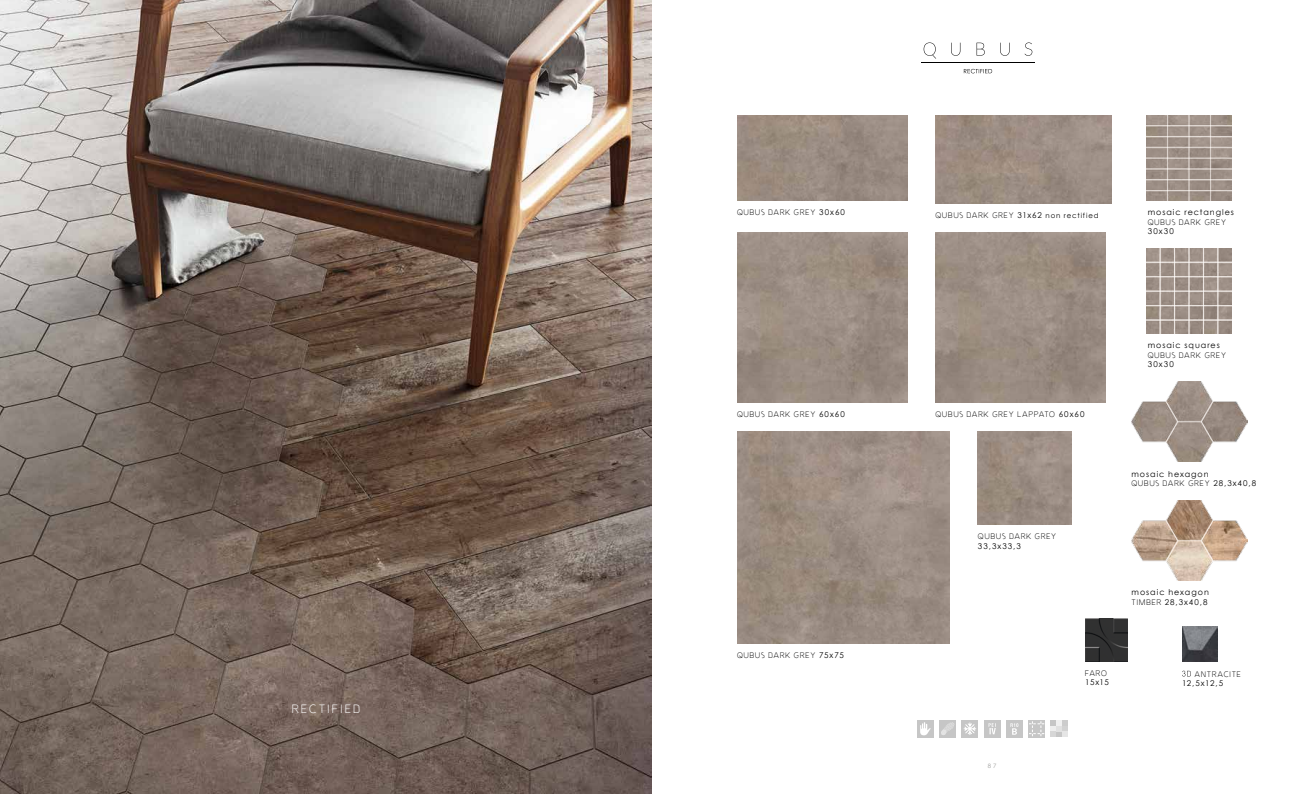
<style>
.page{position:relative;width:1304px;height:794px;background:#fff}
.page>*{position:absolute;margin:0;border:0;box-sizing:border-box;transform-origin:0 0}
.t1{font:12px "MNMLFNT";letter-spacing:.195em;color:#fff}
.t2{font:8px "MNMLFNT";letter-spacing:.13em;color:#000}
.t3{font:8px/9.6px "Century Gothic";letter-spacing:.12em;color:#000}
.t4{font:6px "Century Gothic";color:#9d9d9c}
.s1{font-family:"Century Gothic"}
.s2{font-family:"Century Gothic";font-size:7px}
.s3{font-family:"MNMLFNT"}
</style>
<div class="page">
<div style="left:917px;top:720px;width:17px;height:17px;background:#c6c6c6"></div>
<svg style="left:920px;top:722px;width:11px;height:13px"></svg>
<div style="left:939px;top:720px;width:17px;height:17px;background:#c6c6c6"></div>
<svg style="left:941px;top:722px;width:13px;height:13px"></svg>
<div style="left:961px;top:720px;width:17px;height:17px;background:#c6c6c6"></div>
<svg style="left:963px;top:722px;width:13px;height:13px"></svg>
<div style="left:984px;top:720px;width:17px;height:17px;background:#c6c6c6"></div>
<svg style="left:989px;top:723px;width:7px;height:11px"></svg>
<div style="left:1006px;top:720px;width:17px;height:17px;background:#c6c6c6"></div>
<svg style="left:1010px;top:723px;width:8px;height:11px"></svg>
<div style="left:1028px;top:720px;width:17px;height:17px;background:#c6c6c6"></div>
<svg style="left:1029px;top:721px;width:15px;height:15px"></svg>
<svg style="left:1050px;top:720px;width:17px;height:17px"></svg>
<img style="left:0;top:0;width:652px;height:794px">
<img style="left:737px;top:431px;width:213px;height:212px">
<img style="left:737px;top:116px;width:170px;height:85px">
<img style="left:935px;top:116px;width:176px;height:87px">
<img style="left:978px;top:431px;width:93px;height:93px">
<img style="left:1147px;top:248px;width:85px;height:86px">
<img style="left:1147px;top:116px;width:85px;height:85px">
<img style="left:1131px;top:381px;width:116px;height:81px">
<hr style="left:921px;top:63px;width:114px;height:1px;background:#000">
<svg style="left:924px;top:43px;width:108px;height:16px"></svg>
<svg style="left:964px;top:69px;width:28px;height:4px"></svg>
<img style="left:1132px;top:500px;width:115px;height:80px">
<svg style="left:1182px;top:670px;width:9px;height:6px"></svg>
<img style="left:1182px;top:626px;width:35px;height:36px">
<img style="left:1085px;top:619px;width:43px;height:42px">
<h1 class="t1" style="left:292px;top:702px;width:69px">RECTIFIED</h1>
<p class="t2" style="left:737px;top:208px;width:109px">QUBUS DARK GREY <span class="s1">30x60</span></p>
<p class="t2" style="left:935px;top:211px;width:165px">QUBUS DARK GREY <span class="s1">31x62</span> <span class="s2">non rectified</span></p>
<p class="t3" style="left:1148px;top:207px;width:88px">mosaic rectangles</p>
<p class="t2" style="left:1148px;top:217px;width:80px">QUBUS DARK GREY</p>
<p class="t3" style="left:1148px;top:226px;width:28px">30x30</p>
<p class="t2" style="left:737px;top:409px;width:109px">QUBUS DARK GREY <span class="s1">60x60</span></p>
<p class="t2" style="left:935px;top:409px;width:150px">QUBUS DARK GREY LAPPATO <span class="s1">60x60</span></p>
<p class="t2" style="left:737px;top:651px;width:108px">QUBUS DARK GREY <span class="s1">75x75</span></p>
<p class="t2" style="left:978px;top:532px;width:80px">QUBUS DARK GREY</p>
<p class="t3" style="left:978px;top:541px;width:44px">33,3x33,3</p>
<p class="t2" style="left:1085px;top:668px;width:23px">FARO</p>
<p class="t3" style="left:1085px;top:677px;width:25px">15x15</p>
<p class="t3" style="left:1148px;top:340px;width:74px">mosaic squares</p>
<p class="t2" style="left:1148px;top:350px;width:80px">QUBUS DARK GREY</p>
<p class="t3" style="left:1148px;top:359px;width:28px">30x30</p>
<p class="t3" style="left:1131px;top:469px;width:79px">mosaic hexagon</p>
<p class="t2" style="left:1131px;top:479px;width:126px">QUBUS DARK GREY <span class="s1">28,3x40,8</span></p>
<p class="t3" style="left:1132px;top:587px;width:79px">mosaic hexagon<br><span class="s3">TIMBER</span> 28,3x40,8</p>
<p class="t2" style="left:1194px;top:669px;width:48px">ANTRACITE</p>
<p class="t3" style="left:1182px;top:678px;width:42px">12,5x12,5</p>
<p class="t4" style="left:988px;top:761px;width:10px">8 7</p>
</div>
